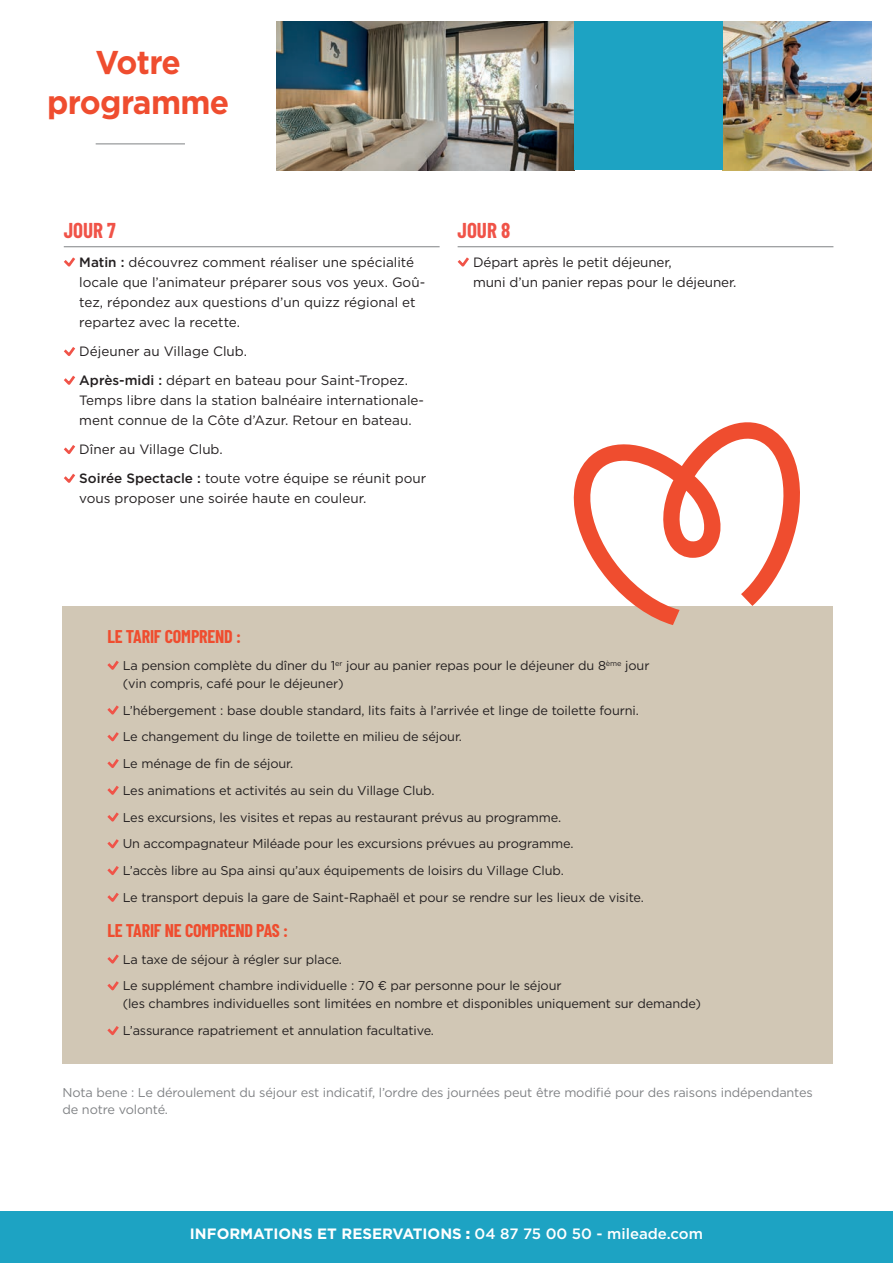
<style>
.page{position:relative;width:893px;height:1263px;background:#fff}
.page>*{position:absolute;margin:0;border:0;box-sizing:border-box;transform-origin:0 0}
.t1{font:700 33px/39px "Gotham";letter-spacing:-.02em;color:#ef4d2f;text-align:center;scale:.96 1}
.t2{font:700 21px "Barlow Condensed";color:#f05348}
.t3{font:700 18px "Barlow Condensed";letter-spacing:-.01em;color:#ef4d2f}
.t4{font:700 15px "Gotham";color:#fff}
.t5{font:13.5px/20.2px "Gotham";color:#231f20}
.t6{font:12.75px/26.7px "Gotham";letter-spacing:-.01em;color:#231f20}
.t7{font:12.75px/16.5px "Gotham";letter-spacing:-.01em;color:#808285}
.s1{font-weight:500}
.s2{font-weight:900}
</style>
<div class="page">
<div style="left:63px;top:606px;width:770px;height:458px;background:#d1c7b5"></div>
<svg style="left:107px;top:660px;width:12px;height:10px"></svg>
<svg style="left:107px;top:705px;width:12px;height:10px"></svg>
<svg style="left:107px;top:732px;width:12px;height:10px"></svg>
<svg style="left:107px;top:759px;width:12px;height:9px"></svg>
<svg style="left:107px;top:785px;width:12px;height:10px"></svg>
<svg style="left:107px;top:812px;width:12px;height:10px"></svg>
<svg style="left:107px;top:839px;width:12px;height:10px"></svg>
<svg style="left:107px;top:866px;width:12px;height:9px"></svg>
<svg style="left:107px;top:892px;width:12px;height:10px"></svg>
<svg style="left:107px;top:954px;width:12px;height:10px"></svg>
<svg style="left:107px;top:981px;width:12px;height:10px"></svg>
<svg style="left:107px;top:1026px;width:12px;height:10px"></svg>
<svg style="left:573px;top:422px;width:227px;height:203px"></svg>
<div style="left:0;top:1212px;width:893px;height:51px;background:#1da3c3"></div>
<img style="left:276px;top:21px;width:298px;height:149px">
<img style="left:723px;top:21px;width:149px;height:149px">
<div style="left:574px;top:21px;width:149px;height:149px;background:#1da3c3"></div>
<hr style="left:96px;top:144px;width:89px;height:1px;background:#808285">
<hr style="left:64px;top:246px;width:376px;height:1px;background:#808285">
<svg style="left:64px;top:257px;width:11px;height:10px"></svg>
<svg style="left:64px;top:347px;width:12px;height:9px"></svg>
<svg style="left:64px;top:375px;width:12px;height:10px"></svg>
<svg style="left:64px;top:445px;width:12px;height:9px"></svg>
<svg style="left:64px;top:473px;width:12px;height:10px"></svg>
<hr style="left:458px;top:246px;width:375px;height:1px;background:#808285">
<svg style="left:457px;top:257px;width:12px;height:10px"></svg>
<h1 class="t1" style="left:47px;top:43px;width:191px">Votre programme</h1>
<h2 class="t2" style="left:64px;top:215px;width:54px">JOUR 7</h2>
<p class="t5" style="left:79px;top:251px;width:347px"><span class="s1">Matin :</span> découvrez comment réaliser une spécialité locale que l’animateur préparer sous vos yeux. Goû&shy;tez, répondez aux questions d’un quizz régional et repartez avec la recette.</p>
<p class="t5" style="left:79px;top:337px;width:330px;line-height:28.8px">Déjeuner au Village Club.<br><span class="s1">Après-midi :</span> départ en bateau pour Saint-Tropez.</p>
<p class="t5" style="left:79px;top:390px;width:346px">Temps libre dans la station balnéaire internationale&shy;ment connue de la Côte d’Azur. Retour en bateau.</p>
<p class="t5" style="left:79px;top:435px;width:349px;line-height:28.8px">Dîner au Village Club.<br><span class="s1">Soirée Spectacle :</span> toute votre équipe se réunit pour</p>
<p class="t5" style="left:79px;top:488px;width:289px">vous proposer une soirée haute en couleur.</p>
<h2 class="t2" style="left:458px;top:215px;width:54px">JOUR 8</h2>
<p class="t5" style="left:473px;top:251px;width:265px">Départ après le petit déjeuner,<br>muni d’un panier repas pour le déjeuner.</p>
<h3 class="t3" style="left:107px;top:624px;width:135px">LE TARIF COMPREND :</h3>
<p class="t6" style="left:123px;top:656px;width:528px;line-height:18px">La pension complète du dîner du 1<sup>er</sup> jour au panier repas pour le déjeuner du 8<sup>ème</sup> jour (vin compris, café pour le déjeuner)</p>
<p class="t6" style="left:123px;top:696px;width:523px">L’hébergement : base double standard, lits faits à l’arrivée et linge de toilette fourni.<br>Le changement du linge de toilette en milieu de séjour.<br>Le ménage de fin de séjour.<br>Les animations et activités au sein du Village Club.<br>Les excursions, les visites et repas au restaurant prévus au programme.<br>Un accompagnateur Miléade pour les excursions prévues au programme.<br>L’accès libre au Spa ainsi qu’aux équipements de loisirs du Village Club.<br>Le transport depuis la gare de Saint-Raphaël et pour se rendre sur les lieux de visite.</p>
<h3 class="t3" style="left:107px;top:918px;width:182px">LE TARIF NE COMPREND PAS :</h3>
<p class="t6" style="left:123px;top:945px;width:440px">La taxe de séjour à régler sur place.<br>Le supplément chambre individuelle : 70 € par personne pour le séjour</p>
<p class="t6" style="left:123px;top:990px;width:580px">(les chambres individuelles sont limitées en nombre et disponibles uniquement sur demande)<br>L’assurance rapatriement et annulation facultative.</p>
<p class="t7" style="left:63px;top:1084px;width:752px">Nota bene : Le déroulement du séjour est indicatif, l’ordre des journées peut être modifié pour des raisons indépendantes de notre volonté.</p>
<p class="t4" style="left:190px;top:1223px;width:515px">INFORMATIONS ET RESERVATIONS <span class="s2">:</span> <span class="s1">04 87 75 00 50 - mileade.com</span></p>
</div>
